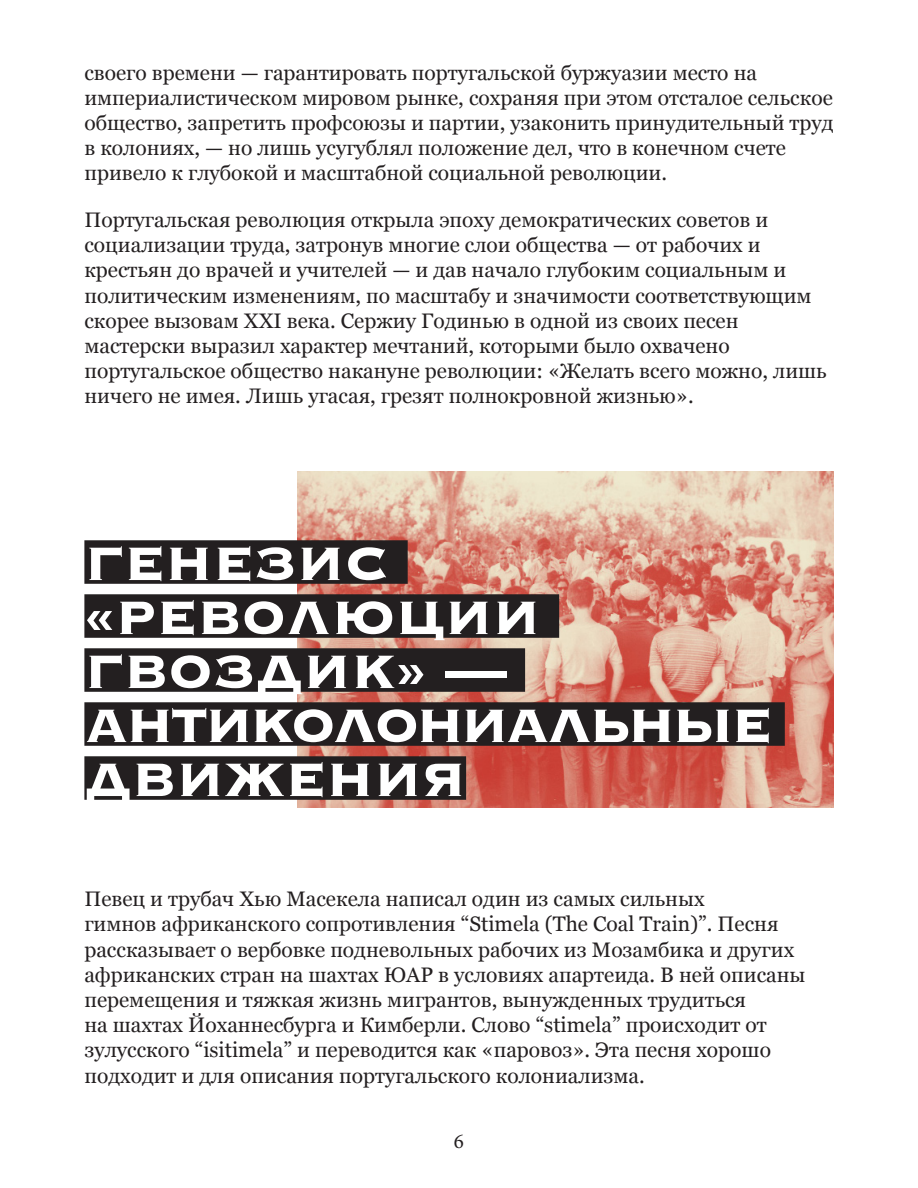
<style>
.page{position:relative;width:918px;height:1188px;background:#fff}
.page>*{position:absolute;margin:0;border:0;box-sizing:border-box;transform-origin:0 0}
.t1{font:700 61.5px/54px "Copperplate";color:#fff}
.t2{font:21px/25.2px "Georgia";color:#231f20}
.t3{font:21px "Minion Pro";color:#231f20}
</style>
<div class="page">
<img style="left:298px;top:472px;width:536px;height:336px">
<div style="left:84px;top:540px;width:324px;height:44px;background:#231f20"></div>
<div style="left:84px;top:594px;width:475px;height:44px;background:#231f20"></div>
<div style="left:84px;top:648px;width:441px;height:44px;background:#231f20"></div>
<div style="left:84px;top:702px;width:701px;height:44px;background:#231f20"></div>
<div style="left:84px;top:756px;width:382px;height:44px;background:#231f20"></div>
<p class="t2" style="left:84px;top:59px;width:751px">своего времени — гарантировать португальской буржуазии место на империалистическом мировом рынке, сохраняя при этом отсталое сельское общество, запретить профсоюзы и партии, узаконить принудительный труд в колониях, — но лишь усугублял положение дел, что в конечном счете привело к глубокой и масштабной социальной революции.</p>
<p class="t2" style="left:84px;top:206px;width:744px">Португальская революция открыла эпоху демократических советов и социализации труда, затронув многие слои общества — от рабочих и крестьян до врачей и учителей — и дав начало глубоким социальным и политическим изменениям, по масштабу и значимости соответствующим скорее вызовам XXI века. Сержиу Годинью в одной из своих песен мастерски выразил характер мечтаний, которыми было охвачено португальское общество накануне революции: «Желать всего можно, лишь ничего не имея. Лишь угасая, грезят полнокровной жизнью».</p>
<p class="t1" style="left:84px;top:533px;width:689px">ГЕНЕЗИС «РЕВОЛЮЦИИ<br>ГВОЗДИК» —<br>АНТИКОЛОНИАЛЬНЫЕ<br>ДВИЖЕНИЯ</p>
<p class="t2" style="left:84px;top:885px;width:723px">Певец и трубач Хью Масекела написал один из самых сильных<br>гимнов африканского сопротивления “Stimela (The Coal Train)”. Песня рассказывает о вербовке подневольных рабочих из Мозамбика и других африканских стран на шахтах ЮАР в условиях апартеида. В ней описаны перемещения и тяжкая жизнь мигрантов, вынужденных трудиться<br>на шахтах Йоханнесбурга и Кимберли. Слово “stimela” происходит от зулусского “isitimela” и переводится как «паровоз». Эта песня хорошо подходит и для описания португальского колониализма.</p>
<p class="t3" style="left:454px;top:1127px;width:12px">6</p>
</div>
